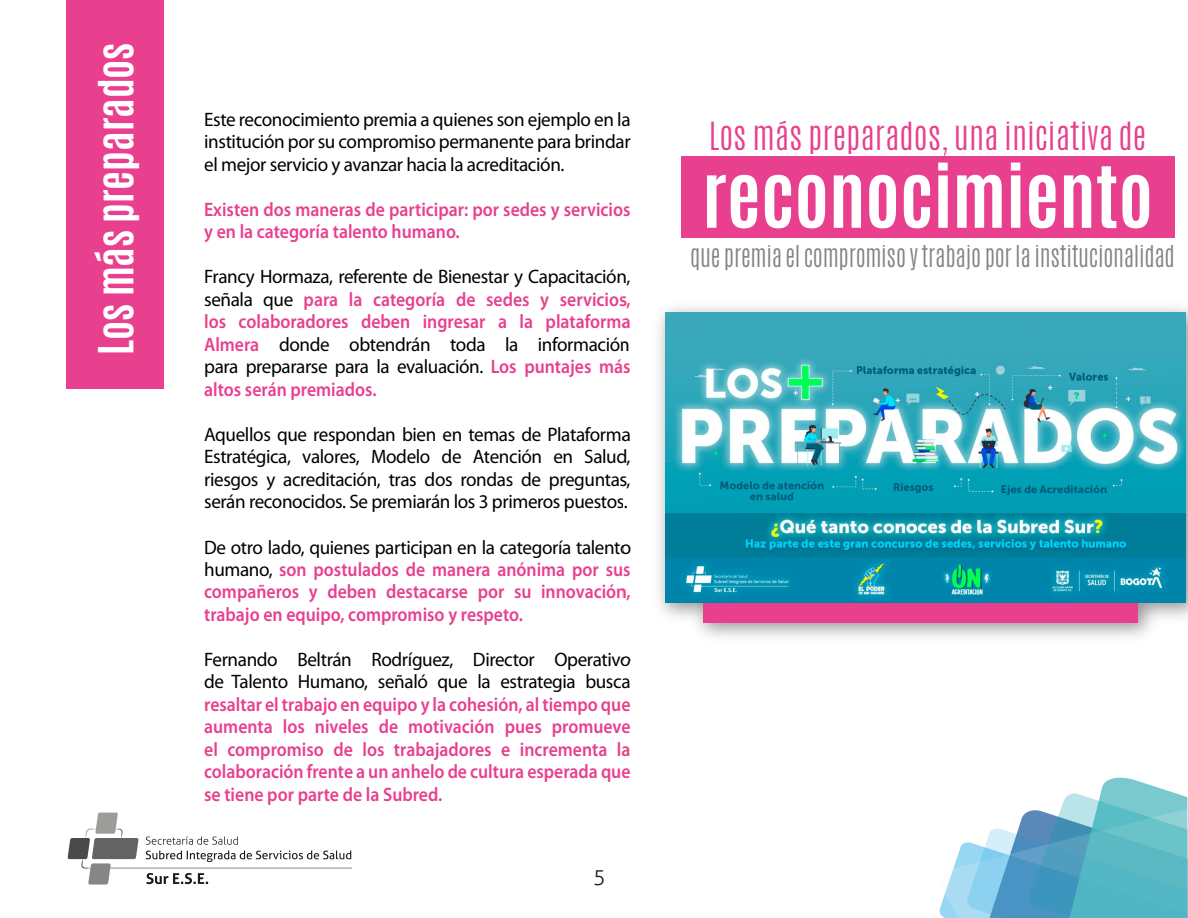
<style>
.page{position:relative;width:1188px;height:918px;background:#fff}
.page>*{position:absolute;margin:0;border:0;box-sizing:border-box;transform-origin:0 0}
.t1{font:700 71.55px "Antonio";color:#fff}
.t2{font:700 40.5px "Antonio";color:#fff}
.t3{font:300 32.4px "Antonio";color:#e83f8e;scale:1.04 1}
.t4{font:300 25.05px "Antonio";letter-spacing:-.01em;color:#848483}
.t5{font:300 21px "Aller";color:#1c1c1b}
.t6{font:19.5px/22.5px "Myriad Pro";letter-spacing:-.02em;color:#000;text-align:justify}
.t7{font:600 19.5px/22.5px "Myriad Pro";color:#e83f8e;text-align:justify;scale:.91 1}
.s1{font-weight:600;color:#e83f8e}
.s2{font-weight:400;color:#000}
</style>
<div class="page">
<div style="left:66px;top:0;width:97px;height:388px;background:#e83f8e"></div>
<svg style="left:146px;top:851px;width:205px;height:11px"></svg>
<svg style="left:146px;top:836px;width:92px;height:9px"></svg>
<svg style="left:146px;top:873px;width:62px;height:11px"></svg>
<hr style="left:109px;top:868px;width:243px;height:1px;background:#868686">
<svg style="left:68px;top:813px;width:71px;height:72px"></svg>
<img style="left:659px;top:307px;width:529px;height:330px">
<div style="left:703px;top:563px;width:435px;height:60px;background:#e83f8e"></div>
<img style="left:665px;top:313px;width:521px;height:289px">
<svg style="left:939px;top:778px;width:248px;height:140px"></svg>
<div style="left:681px;top:157px;width:493px;height:81px;background:#e83f8e"></div>
<h2 class="t2" style="left:86px;top:355px;width:314px;rotate:-90deg">LOS MÁS PREPARADOS</h2>
<p class="t6" style="left:204px;top:109px;width:428px">Este reconocimiento premia a quienes son ejemplo en la institución por su compromiso permanente para brindar el mejor servicio y avanzar hacia la acreditación.</p>
<p class="t7" style="left:204px;top:199px;width:470px">Existen dos maneras de participar: por sedes y servicios y en la categoría talento humano.</p>
<p class="t6" style="left:204px;top:266px;width:428px">Francy Hormaza, referente de Bienestar y Capacitación, señala que <span class="s1">para la categoría de sedes y servicios, los colaboradores deben ingresar a la plataforma Almera</span> donde obtendrán toda la información para prepararse para la evaluación. <span class="s1">Los puntajes más altos serán premiados.</span></p>
<p class="t6" style="left:204px;top:424px;width:428px">Aquellos que respondan bien en temas de Plataforma Estratégica, valores, Modelo de Atención en Salud, riesgos y acreditación, tras dos rondas de preguntas, serán reconocidos. Se premiarán los 3 primeros puestos.</p>
<p class="t7" style="left:204px;top:536px;width:470px"><span class="s2">De otro lado, quienes participan en la categoría talento humano,</span> son postulados de manera anónima por sus compañeros y deben destacarse por su innovación, trabajo en equipo, compromiso y respeto.</p>
<p class="t6" style="left:204px;top:649px;width:428px">Fernando Beltrán Rodríguez, Director Operativo de Talento Humano, señaló que la estrategia busca</p>
<p class="t7" style="left:204px;top:694px;width:470px">resaltar el trabajo en equipo y la cohesión, al tiempo que aumenta los niveles de motivación pues promueve el compromiso de los trabajadores e incrementa la colaboración frente a un anhelo de cultura esperada que se tiene por parte de la Subred.</p>
<p class="t5" style="left:593px;top:865px;width:14px">5</p>
<h3 class="t3" style="left:709px;top:112px;width:422px">Los más preparados, una iniciativa de</h3>
<h1 class="t1" style="left:702px;top:143px;width:452px">RECONOCIMIENTO</h1>
<p class="t4" style="left:690px;top:238px;width:486px">que premia el compromiso y trabajo por la institucionalidad</p>
</div>
